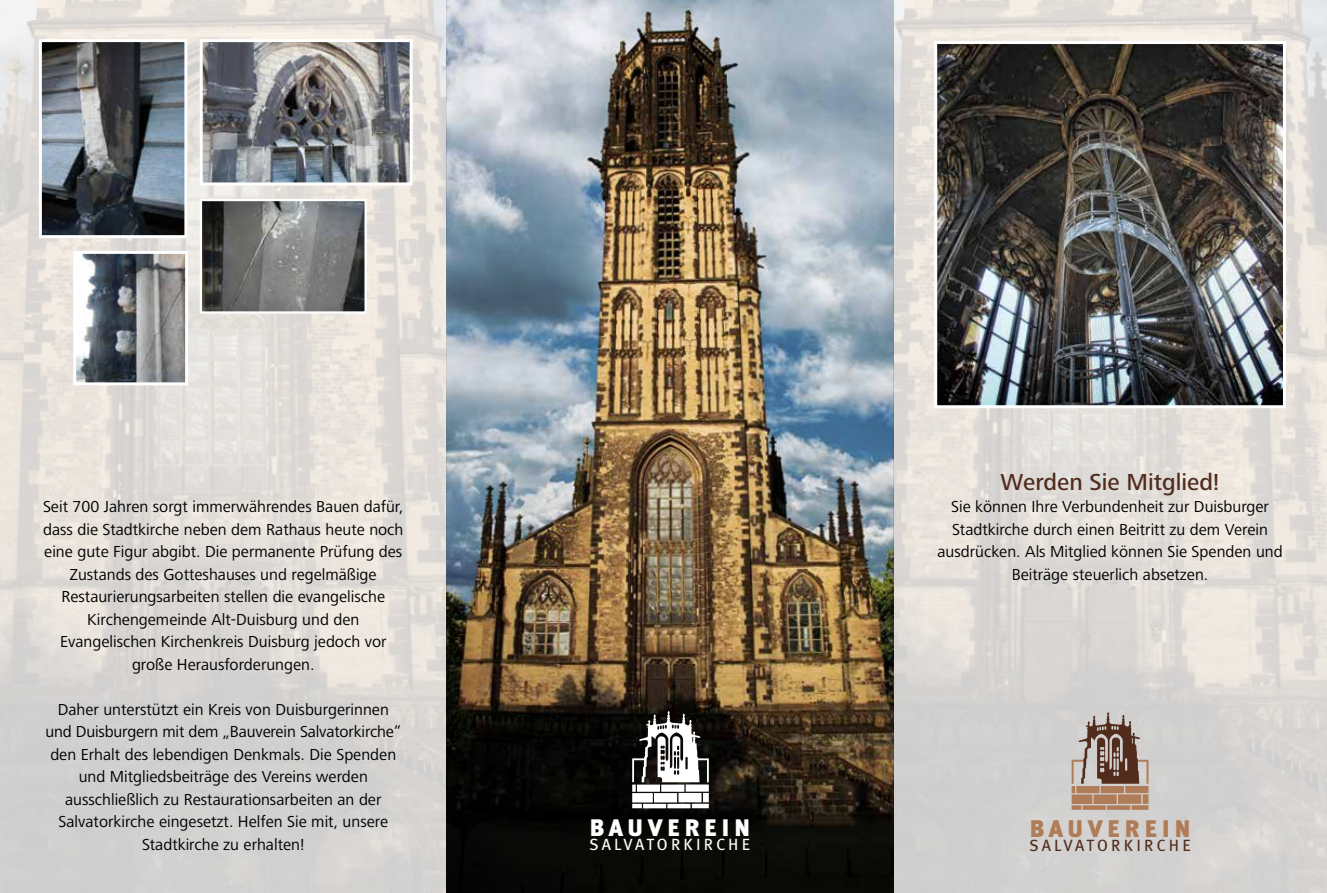
<style>
.page{position:relative;width:1327px;height:893px;background:#fff}
.page>*{position:absolute;margin:0;border:0;box-sizing:border-box;transform-origin:0 0}
.t1{font:500 24px "Frutiger Next LT";color:#512c1d}
.t2{font:900 24px "Meta Plus";letter-spacing:.19em;color:#b07c57}
.t3{font:900 23.85px "Meta Plus";letter-spacing:.19em;color:#fff}
.t4{font:16.5px/22.5px "Frutiger Next LT";color:#000;text-align:center}
.t5{font:16.35px "Meta Plus";letter-spacing:.185em;color:#512c1d}
.t6{font:16.2px "Meta Plus";letter-spacing:.185em;color:#fff}
</style>
<div class="page">
<img style="left:0;top:0;width:1327px;height:893px">
<svg style="left:631px;top:711px;width:79px;height:97px"></svg>
<img style="left:204px;top:43px;width:204px;height:138px">
<div style="left:200px;top:39px;width:212px;height:146px;border:3px solid #fff"></div>
<img style="left:43px;top:43px;width:140px;height:191px">
<div style="left:39px;top:39px;width:148px;height:199px;border:3px solid #fff"></div>
<img style="left:203px;top:202px;width:161px;height:109px">
<div style="left:200px;top:199px;width:167px;height:115px;border:2px solid #fff"></div>
<img style="left:77px;top:255px;width:107px;height:126px">
<div style="left:73px;top:251px;width:115px;height:134px;border:3px solid #fff"></div>
<svg style="left:1071px;top:712px;width:77px;height:98px;background:#a58e81"></svg>
<img style="left:938px;top:45px;width:344px;height:359px">
<div style="left:934px;top:41px;width:352px;height:367px;border:3px solid #fff"></div>
<p class="t4" style="left:43px;top:496px;width:362px">Seit 700 Jahren sorgt immerwährendes Bauen dafür, dass die Stadtkirche neben dem Rathaus heute noch eine gute Figur abgibt. Die permanente Prüfung des Zustands des Gotteshauses und regelmäßige Restaurierungsarbeiten stellen die evangelische Kirchengemeinde Alt-Duisburg und den Evangelischen Kirchenkreis Duisburg jedoch vor große Herausforderungen.</p>
<p class="t4" style="left:45px;top:698px;width:357px">Daher unterstützt ein Kreis von Duisburgerinnen und Duisburgern mit dem „Bauverein Salvatorkirche“ den Erhalt des lebendigen Denkmals. Die Spenden und Mitgliedsbeiträge des Vereins werden ausschließlich zu Restaurationsarbeiten an der Salvatorkirche eingesetzt. Helfen Sie mit, unsere Stadtkirche zu erhalten!</p>
<h2 class="t3" style="left:589px;top:814px;width:162px">BAUVEREIN</h2>
<p class="t6" style="left:589px;top:835px;width:162px">SALVATORKIRCHE</p>
<h1 class="t1" style="left:1000px;top:468px;width:220px">Werden Sie Mitglied!</h1>
<p class="t4" style="left:937px;top:495px;width:347px">Sie können Ihre Verbundenheit zur Duisburger Stadtkirche durch einen Beitritt zu dem Verein ausdrücken. Als Mitglied können Sie Spenden und Beiträge steuerlich absetzen.</p>
<h1 class="t2" style="left:1029px;top:815px;width:163px">BAUVEREIN</h1>
<p class="t5" style="left:1029px;top:836px;width:163px">SALVATORKIRCHE</p>
</div>
